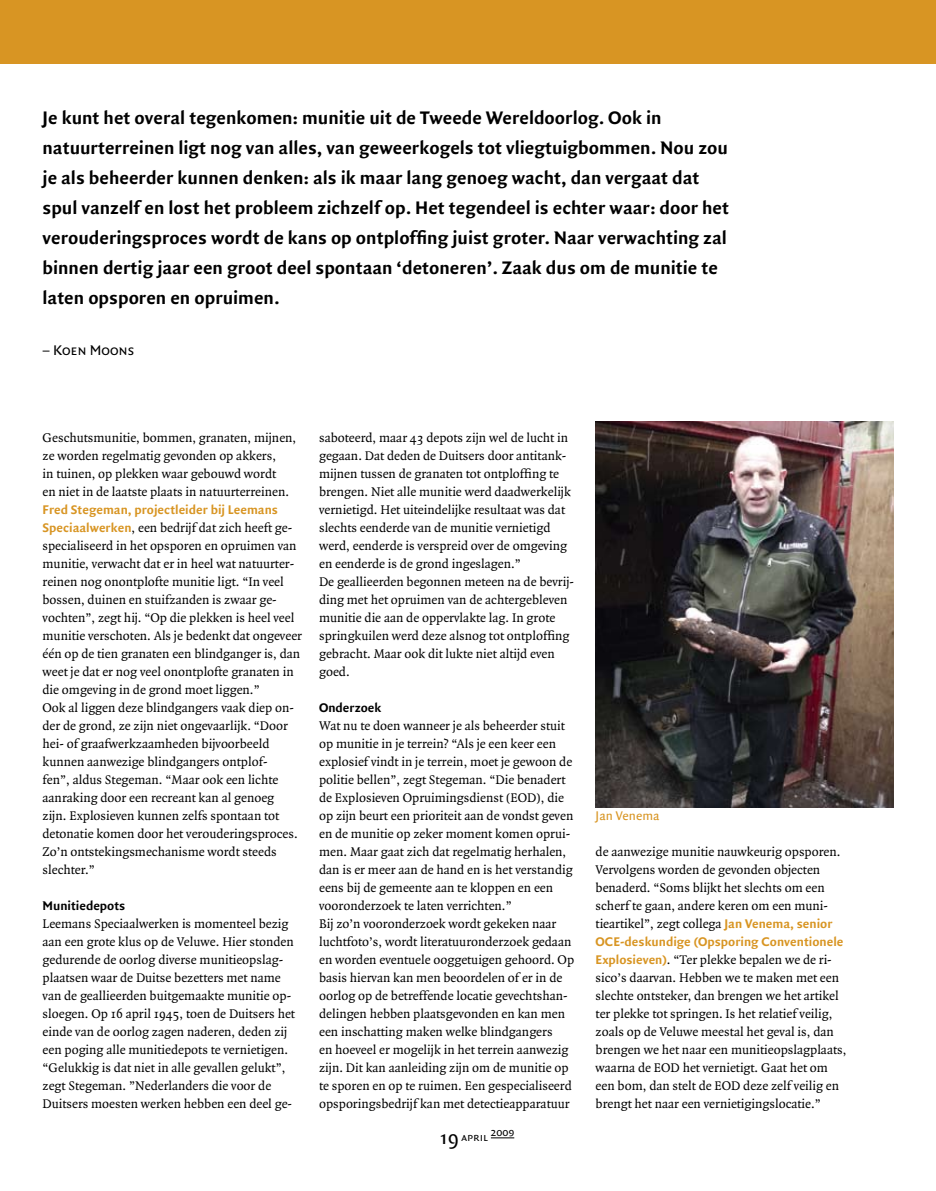
<style>
.page{position:relative;width:936px;height:1191px;background:#fff}
.page>*{position:absolute;margin:0;border:0;box-sizing:border-box;transform-origin:0 0}
.t1{font:700 19.5px/30px "Quadraat Sans";color:#000}
.t2{font:15px "Quadraat Sans Caps";color:#000}
.t3{font:13.5px/18px "Quadraat";color:#000}
.t4{font:700 13.5px "Quadraat Sans";color:#d89523}
.t5{font:700 13.5px "Quadraat Sans";color:#000}
.t6{font:13.5px "Quadraat Sans";color:#d89523}
.t7{font:12px "Quadraat Sans Caps";color:#000}
.s1{font-family:"Quadraat Sans";font-weight:700;color:#d89523}
.s2{font-family:"Quadraat Sans";font-size:21px}
</style>
<div class="page">
<svg style="left:491px;top:1137px;width:23px;height:1px"></svg>
<div style="left:0;top:0;width:935px;height:64px;background:#d89523"></div>
<img style="left:595px;top:421px;width:298px;height:386px">
<p class="t1" style="left:43px;top:103px;width:688px">Je kunt het overal tegenkomen: munitie uit de Tweede Wereldoorlog. Ook in natuurterreinen ligt nog van alles, van geweerkogels tot vliegtuigbommen. Nou zou je als beheerder kunnen denken: als ik maar lang genoeg wacht, dan vergaat dat spul vanzelf en lost het probleem zichzelf op. Het tegendeel is echter waar: door het verouderingsproces wordt de kans op ontploffing juist groter. Naar verwachting zal binnen dertig jaar een groot deel spontaan ‘detoneren’. Zaak dus om de munitie te laten opsporen en opruimen.</p>
<p class="t2" style="left:43px;top:341px;width:93px">– Koen Moons</p>
<p class="t3" style="left:43px;top:429px;width:255px">Geschutsmunitie, bommen, granaten, mijnen, ze worden regelmatig gevonden op akkers,<br>in tuinen, op plekken waar gebouwd wordt<br>en niet in de laatste plaats in natuurterreinen.</p>
<p class="t4" style="left:43px;top:502px;width:237px">Fred Stegeman, projectleider bij Leemans</p>
<p class="t3" style="left:43px;top:519px;width:261px"><span class="s1">Speciaalwerken</span>, een bedrijf dat zich heeft ge&shy;specialiseerd in het opsporen en opruimen van munitie, verwacht dat er in heel wat natuurter&shy;reinen nog onontplofte munitie ligt. “In veel bossen, duinen en stuifzanden is zwaar ge&shy;vochten”, zegt hij. “Op die plekken is heel veel munitie verschoten. Als je bedenkt dat ongeveer één op de tien granaten een blindganger is, dan weet je dat er nog veel onontplofte granaten in die omgeving in de grond moet liggen.”<br>Ook al liggen deze blindgangers vaak diep on&shy;der de grond, ze zijn niet ongevaarlijk. “Door hei- of graafwerkzaamheden bijvoorbeeld kunnen aanwezige blindgangers ontplof-<br>fen”, aldus Stegeman. “Maar ook een lichte aanraking door een recreant kan al genoeg<br>zijn. Explosieven kunnen zelfs spontaan tot detonatie komen door het verouderingsproces.<br>Zo’n ontstekingsmechanisme wordt steeds slechter.”</p>
<p class="t5" style="left:43px;top:898px;width:84px">Munitiedepots</p>
<p class="t3" style="left:43px;top:915px;width:254px">Leemans Speciaalwerken is momenteel bezig aan een grote klus op de Veluwe. Hier stonden gedurende de oorlog diverse munitieopslag&shy;plaatsen waar de Duitse bezetters met name van de geallieerden buitgemaakte munitie op&shy;sloegen. Op 16 april 1945, toen de Duitsers het einde van de oorlog zagen naderen, deden zij een poging alle munitiedepots te vernietigen. “Gelukkig is dat niet in alle gevallen gelukt”, zegt Stegeman. ”Nederlanders die voor de Duitsers moesten werken hebben een deel ge-</p>
<p class="t3" style="left:319px;top:429px;width:256px">saboteerd, maar 43 depots zijn wel de lucht in gegaan. Dat deden de Duitsers door antitank&shy;mijnen tussen de granaten tot ontploffing te brengen. Niet alle munitie werd daadwerkelijk vernietigd. Het uiteindelijke resultaat was dat slechts eenderde van de munitie vernietigd werd, eenderde is verspreid over de omgeving en eenderde is de grond ingeslagen.”<br>De geallieerden begonnen meteen na de bevrij&shy;ding met het opruimen van de achtergebleven munitie die aan de oppervlakte lag. In grote springkuilen werd deze alsnog tot ontploffing gebracht. Maar ook dit lukte niet altijd even goed.</p>
<p class="t5" style="left:319px;top:700px;width:64px">Onderzoek</p>
<p class="t3" style="left:319px;top:717px;width:257px">Wat nu te doen wanneer je als beheerder stuit op munitie in je terrein? “Als je een keer een explosief vindt in je terrein, moet je gewoon de politie bellen”, zegt Stegeman. “Die benadert de Explosieven Opruimingsdienst (EOD), die op zijn beurt een prioriteit aan de vondst geven en de munitie op zeker moment komen oprui&shy;men. Maar gaat zich dat regelmatig herhalen, dan is er meer aan de hand en is het verstandig eens bij de gemeente aan te kloppen en een vooronderzoek te laten verrichten.”<br>Bij zo’n vooronderzoek wordt gekeken naar luchtfoto’s, wordt literatuuronderzoek gedaan en worden eventuele ooggetuigen gehoord. Op basis hiervan kan men beoordelen of er in de oorlog op de betreffende locatie gevechtshan&shy;delingen hebben plaatsgevonden en kan men een inschatting maken welke blindgangers<br>en hoeveel er mogelijk in het terrein aanwezig zijn. Dit kan aanleiding zijn om de munitie op te sporen en op te ruimen. Een gespecialiseerd opsporingsbedrijf kan met detectieapparatuur</p>
<p class="t7" style="left:439px;top:1130px;width:76px"><span class="s2">19</span> april 2009</p>
<p class="t6" style="left:595px;top:808px;width:66px">Jan Venema</p>
<p class="t3" style="left:595px;top:843px;width:246px">de aanwezige munitie nauwkeurig opsporen.<br>Vervolgens worden de gevonden objecten benaderd. “Soms blijkt het slechts om een scherf te gaan, andere keren om een muni&shy;tieartikel”, zegt collega <span class="s1">Jan Venema, senior</span></p>
<p class="t4" style="left:595px;top:933px;width:249px">OCE-deskundige (Opsporing Conventionele</p>
<p class="t3" style="left:595px;top:951px;width:252px"><span class="s1">Explosieven)</span>. “Ter plekke bepalen we de ri&shy;sico’s daarvan. Hebben we te maken met een slechte ontsteker, dan brengen we het artikel ter plekke tot springen. Is het relatief veilig, zoals op de Veluwe meestal het geval is, dan brengen we het naar een munitieopslagplaats, waarna de EOD het vernietigt. Gaat het om een bom, dan stelt de EOD deze zelf veilig en brengt het naar een vernietigingslocatie.”</p>
</div>
